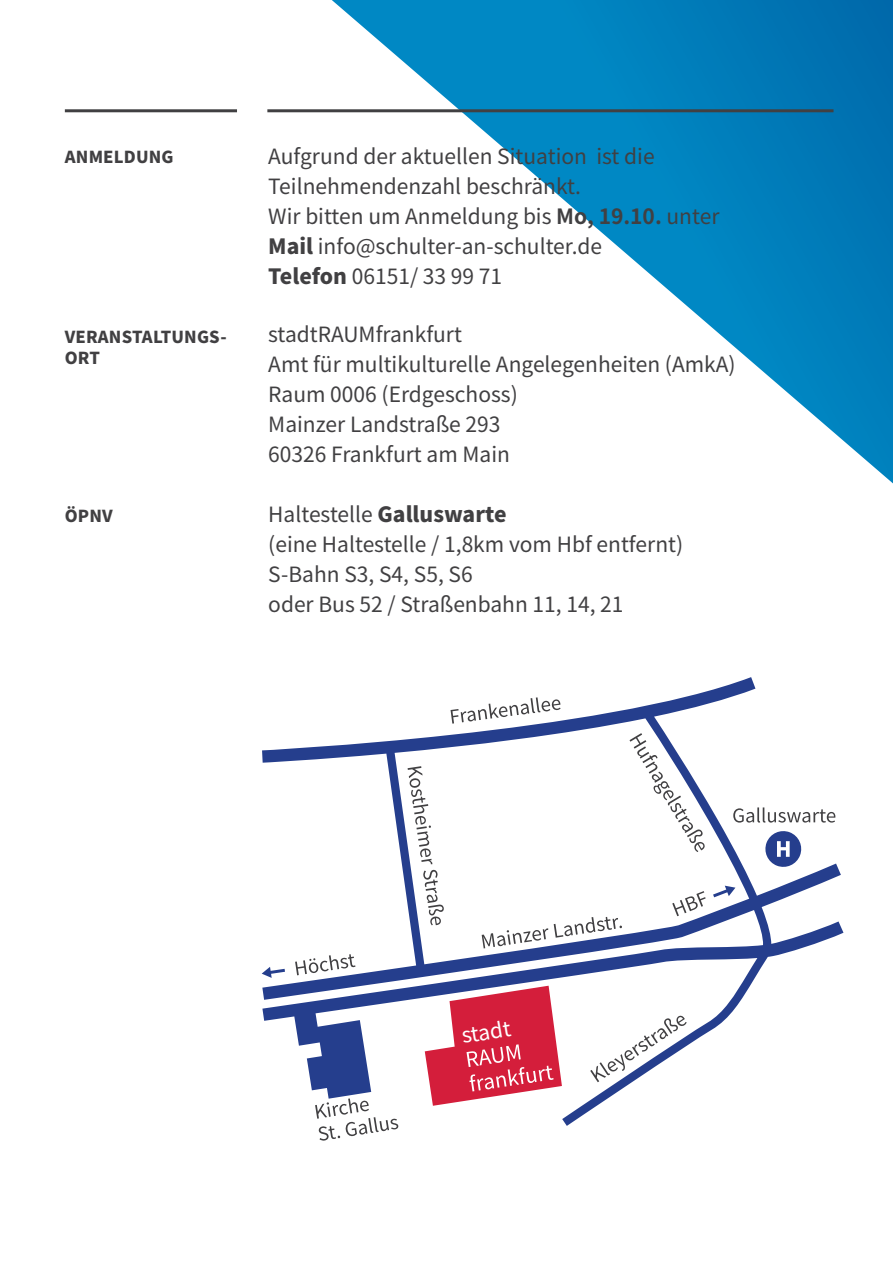
<style>
.page{position:relative;width:893px;height:1263px;background:#fff}
.page>*{position:absolute;margin:0;border:0;box-sizing:border-box;transform-origin:0 0}
.t1{font:21px/30px "Noto Sans JP";color:#414042}
.t2{font:21px "Noto Sans JP";color:#fff}
.t3{font:900 16.5px/21px "Noto Sans JP";letter-spacing:.01em;color:#414042}
.s1{font-weight:700}
.s2{font-weight:900}
</style>
<div class="page">
<svg style="left:332px;top:0;width:561px;height:483px"></svg>
<svg style="left:262px;top:677px;width:581px;height:449px"></svg>
<svg style="left:733px;top:807px;width:102px;height:15px"></svg>
<svg style="left:629px;top:733px;width:76px;height:119px"></svg>
<svg style="left:408px;top:766px;width:36px;height:159px"></svg>
<svg style="left:295px;top:954px;width:61px;height:21px"></svg>
<svg style="left:482px;top:917px;width:140px;height:31px"></svg>
<svg style="left:451px;top:697px;width:110px;height:27px"></svg>
<svg style="left:590px;top:1015px;width:97px;height:67px"></svg>
<svg style="left:425px;top:986px;width:137px;height:120px"></svg>
<svg style="left:294px;top:1010px;width:104px;height:131px"></svg>
<svg style="left:672px;top:891px;width:34px;height:25px"></svg>
<hr style="left:65px;top:109px;width:172px;height:3px;background:#414042">
<hr style="left:267px;top:109px;width:566px;height:3px;background:#414042">
<p class="t3" style="left:65px;top:147px;width:110px">ANMELDUNG</p>
<p class="t1" style="left:268px;top:141px;width:453px">Aufgrund der aktuellen Situation ist die Teilnehmendenzahl beschränkt.<br>Wir bitten um Anmeldung bis <span class="s1">Mo, 19.10.</span> unter <span class="s2">MAIL</span> info@schulter-an-schulter.de<br><span class="s2">TELEFON</span> 06151/ 33 99 71</p>
<p class="t3" style="left:65px;top:327px;width:163px">VERANSTALTUNGS-<br>ORT</p>
<p class="t1" style="left:268px;top:320px;width:469px">stadtRAUMfrankfurt<br>Amt für multikulturelle Angelegenheiten (AmkA)<br>Raum 0006 (Erdgeschoss)<br>Mainzer Landstraße 293<br>60326 Frankfurt am Main</p>
<p class="t3" style="left:65px;top:506px;width:50px">ÖPNV</p>
<p class="t1" style="left:268px;top:500px;width:416px">Haltestelle <span class="s2">GALLUSWARTE<br></span>(eine Haltestelle / 1,8km vom Hbf entfernt)<br>S-Bahn S3, S4, S5, S6<br>oder Bus 52 / Straßenbahn 11, 14, 21</p>
<p class="t2" style="left:460px;top:1024px;width:51px;rotate:-10deg">stadt</p>
</div>
